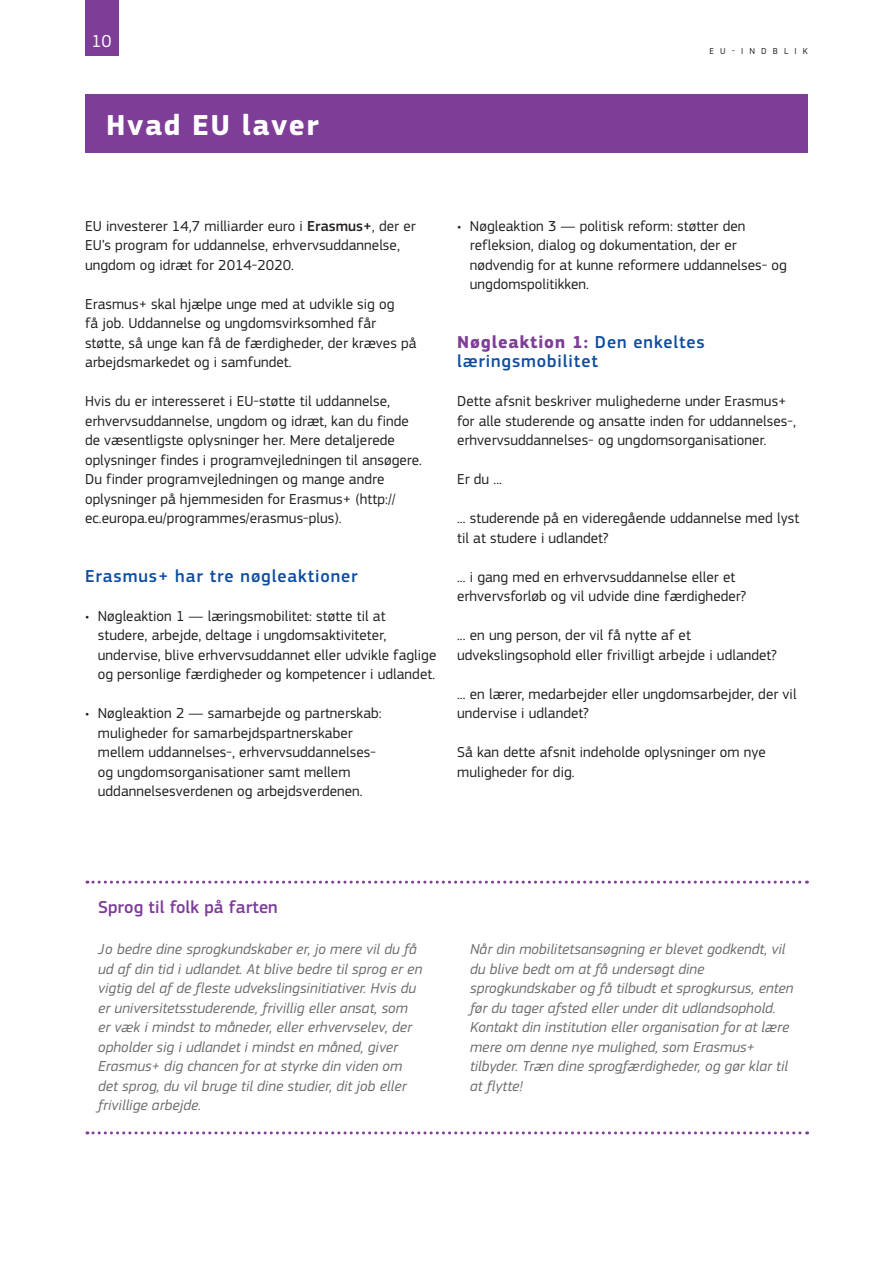
<style>
.page{position:relative;width:893px;height:1263px;background:#fff}
.page>*{position:absolute;margin:0;border:0;box-sizing:border-box;transform-origin:0 0}
.Heading01_neg{font:700 30px "EC Square Sans Pro";letter-spacing:.05em;color:#fff}
.Heading03{font:500 18px/19.5px "EC Square Sans Pro";letter-spacing:.05em;color:#0d4da1}
.Box_Title{font:500 18px "EC Square Sans Pro";letter-spacing:.005em;color:#7e3e98}
.t1{font:18px "EC Square Sans Pro";color:#fff}
.BodyText{font:15px/19.5px "EC Square Sans Pro";letter-spacing:.005em;color:#231f20}
.Box_fin{font:italic 15px/19.5px "EC Square Sans Pro";letter-spacing:.005em;color:#6c6d70}
.t2{font:9px "EC Square Sans Pro";letter-spacing:.68em;color:#231f20}
.s1{font-weight:500}
.s2{font-weight:700;color:#7e3e98}
</style>
<div class="page">
<div style="left:85px;top:0;width:33px;height:55px;background:#7e3e98"></div>
<div style="left:85px;top:94px;width:723px;height:59px;background:#7e3e98"></div>
<svg style="left:87px;top:881px;width:720px;height:3px"></svg>
<svg style="left:87px;top:1131px;width:721px;height:3px"></svg>
<p class="t1" style="left:92px;top:30px;width:22px">10</p>
<p class="Heading01_neg" style="left:106px;top:107px;width:214px">Hvad EU laver</p>
<p class="t2" style="left:709px;top:45px;width:100px">EU‑INDBLIK</p>
<p class="BodyText" style="left:85px;top:216px;width:332px">EU investerer 14,7 milliarder euro i <span class="s1">Erasmus+</span>, der er<br>EU’s program for uddannelse, erhvervsuddannelse, ungdom og idræt for 2014-2020.</p>
<p class="BodyText" style="left:85px;top:294px;width:333px">Erasmus+ skal hjælpe unge med at udvikle sig og<br>få job. Uddannelse og ungdomsvirksomhed får støtte, så unge kan få de færdigheder, der kræves på arbejdsmarkedet og i samfundet.</p>
<p class="BodyText" style="left:85px;top:392px;width:338px">Hvis du er interesseret i EU‑støtte til uddannelse, erhvervsuddannelse, ungdom og idræt, kan du finde de væsentligste oplysninger her. Mere detaljerede oplysninger findes i programvejledningen til ansøgere.<br>Du finder programvejledningen og mange andre oplysninger på hjemmesiden for Erasmus+ (http:// ec.europa.eu/programmes/erasmus‑plus).</p>
<p class="Heading03" style="left:85px;top:566px;width:274px">Erasmus+ har tre nøgleaktioner</p>
<p class="BodyText" style="left:98px;top:606px;width:340px;text-indent:-13px">• Nøgleaktion 1 — læringsmobilitet: støtte til at studere, arbejde, deltage i ungdomsaktiviteter, undervise, blive erhvervsuddannet eller udvikle faglige og personlige færdigheder og kompetencer i udlandet.</p>
<p class="BodyText" style="left:98px;top:704px;width:285px;text-indent:-13px">• Nøgleaktion 2 — samarbejde og partnerskab: muligheder for samarbejdspartnerskaber mellem uddannelses-, erhvervsuddannelses&shy;og ungdomsorganisationer samt mellem uddannelsesverdenen og arbejdsverdenen.</p>
<p class="BodyText" style="left:470px;top:216px;width:319px;text-indent:-13px">• Nøgleaktion 3 — politisk reform: støtter den refleksion, dialog og dokumentation, der er nødvendig for at kunne reformere uddannelses‑ og ungdomspolitikken.</p>
<p class="Heading03" style="left:457px;top:332px;width:249px"><span class="s2">Nøgleaktion 1:</span> Den enkeltes læringsmobilitet</p>
<p class="BodyText" style="left:457px;top:392px;width:340px">Dette afsnit beskriver mulighederne under Erasmus+ for alle studerende og ansatte inden for uddannelses-, erhvervsuddannelses- og ungdomsorganisationer.</p>
<p class="BodyText" style="left:457px;top:470px;width:46px">Er du ...</p>
<p class="BodyText" style="left:457px;top:509px;width:344px">... studerende på en videregående uddannelse med lyst til at studere i udlandet?</p>
<p class="BodyText" style="left:457px;top:567px;width:291px">... i gang med en erhvervsuddannelse eller et erhvervsforløb og vil udvide dine færdigheder?</p>
<p class="BodyText" style="left:457px;top:626px;width:321px">... en ung person, der vil få nytte af et udvekslingsophold eller frivilligt arbejde i udlandet?</p>
<p class="BodyText" style="left:457px;top:684px;width:341px">... en lærer, medarbejder eller ungdomsarbejder, der vil undervise i udlandet?</p>
<p class="BodyText" style="left:457px;top:743px;width:310px">Så kan dette afsnit indeholde oplysninger om nye muligheder for dig.</p>
<p class="Box_Title" style="left:98px;top:897px;width:181px">Sprog til folk på farten</p>
<p class="Box_fin" style="left:98px;top:939px;width:326px">Jo bedre dine sprogkundskaber er, jo mere vil du få ud af din tid i udlandet. At blive bedre til sprog er en vigtig del af de fleste udvekslingsinitiativer. Hvis du er universitetsstuderende, frivillig eller ansat, som er væk i mindst to måneder, eller erhvervselev, der opholder sig i udlandet i mindst en måned, giver Erasmus+ dig chancen for at styrke din viden om det sprog, du vil bruge til dine studier, dit job eller frivillige arbejde.</p>
<p class="Box_fin" style="left:470px;top:939px;width:325px">Når din mobilitetsansøgning er blevet godkendt, vil du blive bedt om at få undersøgt dine sprogkundskaber og få tilbudt et sprogkursus, enten før du tager afsted eller under dit udlandsophold.<br>Kontakt din institution eller organisation for at lære mere om denne nye mulighed, som Erasmus+ tilbyder. Træn dine sprogfærdigheder, og gør klar til at flytte!</p>
</div>
